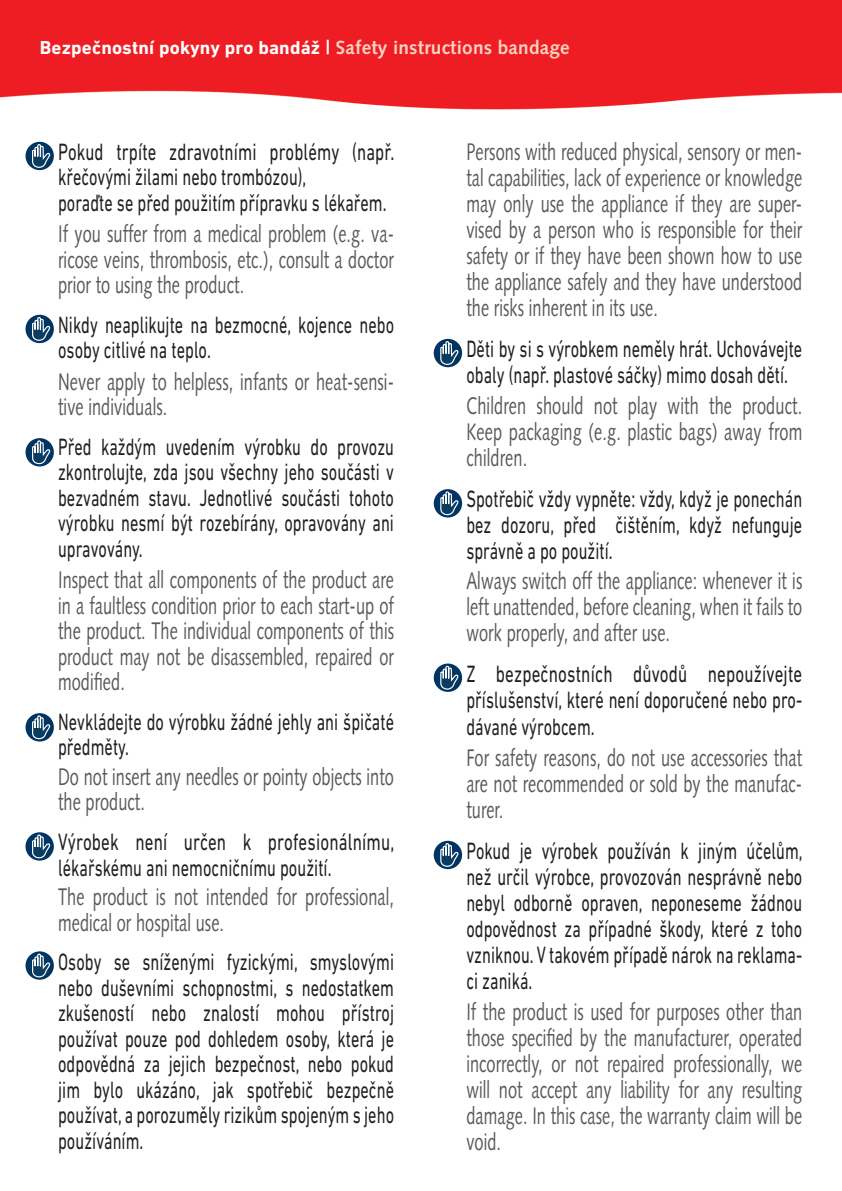
<style>
.page{position:relative;width:842px;height:1191px;background:#fff}
.page>*{position:absolute;margin:0;border:0;box-sizing:border-box;transform-origin:0 0}
.t1{font:24px/26px "Syntax LT Std";letter-spacing:.005em;color:#57585a;text-align:justify;scale:.68 1}
.t2{font:24px/25.4px "DIN Next LT Pro";letter-spacing:.005em;color:#231f20;text-align:justify;scale:.68 1}
.t3{font:24px/26px "DIN Next LT Pro";letter-spacing:.005em;color:#231f20;text-align:justify;scale:.71 1}
.t4{font:24px/25.4px "DIN Next LT Pro";letter-spacing:.005em;color:#231f20;scale:.7 1}
.t5{font:700 19px "DIN Next LT Pro";letter-spacing:.01em;color:#fff}
.s1{font-family:"Syntax LT Std"}
.s2{font-family:"Syntax LT Std";color:#fcd2c0}
</style>
<div class="page">
<img style="left:0;top:0;width:842px;height:110px">
<div style="left:26px;top:142px;width:28px;height:28px;background:#003562;border-radius:50%"></div>
<svg style="left:31px;top:144px;width:19px;height:27px"></svg>
<div style="left:26px;top:315px;width:28px;height:28px;background:#003562;border-radius:50%"></div>
<svg style="left:31px;top:317px;width:19px;height:27px"></svg>
<div style="left:26px;top:438px;width:28px;height:28px;background:#003562;border-radius:50%"></div>
<svg style="left:31px;top:440px;width:19px;height:27px"></svg>
<div style="left:26px;top:713px;width:28px;height:28px;background:#003562;border-radius:50%"></div>
<svg style="left:31px;top:715px;width:19px;height:27px"></svg>
<div style="left:26px;top:832px;width:28px;height:28px;background:#003562;border-radius:50%"></div>
<svg style="left:31px;top:834px;width:19px;height:27px"></svg>
<div style="left:26px;top:951px;width:28px;height:28px;background:#003562;border-radius:50%"></div>
<svg style="left:31px;top:953px;width:19px;height:27px"></svg>
<div style="left:434px;top:339px;width:28px;height:28px;background:#003562;border-radius:50%"></div>
<svg style="left:440px;top:341px;width:19px;height:27px"></svg>
<div style="left:434px;top:489px;width:28px;height:28px;background:#003562;border-radius:50%"></div>
<svg style="left:440px;top:491px;width:19px;height:27px"></svg>
<div style="left:434px;top:663px;width:28px;height:29px;background:#003562;border-radius:50%"></div>
<svg style="left:440px;top:666px;width:19px;height:26px"></svg>
<svg style="left:434px;top:840px;width:28px;height:29px"></svg>
<svg style="left:440px;top:843px;width:19px;height:27px"></svg>
<p class="t5" style="left:40px;top:36px;width:532px">Bezpečnostní pokyny pro bandáž <span class="s1">|</span> <span class="s2">Safety instructions bandage</span></p>
<p class="t4" style="left:58px;top:139px;width:482px">Pokud trpíte zdravotními problémy (např. křečovými žilami nebo trombózou),<br>poraďte se před použitím přípravku s lékařem.</p>
<p class="t1" style="left:58px;top:221px;width:495px">If you suffer from a medical problem (e.g. va&shy;ricose veins, thrombosis, etc.), consult a doctor prior to using the product.</p>
<p class="t2" style="left:58px;top:312px;width:496px">Nikdy neaplikujte na bezmocné, kojence nebo osoby citlivé na teplo.</p>
<p class="t1" style="left:58px;top:369px;width:495px;line-height:25.4px">Never apply to helpless, infants or heat-sensi&shy;tive individuals.</p>
<p class="t2" style="left:58px;top:434px;width:495px">Před každým uvedením výrobku do provozu zkontrolujte, zda jsou všechny jeho součásti v bezvadném stavu. Jednotlivé součásti tohoto výrobku nesmí být rozebírány, opravovány ani upravovány.</p>
<p class="t1" style="left:58px;top:567px;width:495px;line-height:25.4px">Inspect that all components of the product are in a faultless condition prior to each start-up of the product. The individual components of this product may not be disassembled, repaired or modified.</p>
<p class="t2" style="left:58px;top:708px;width:495px">Nevkládejte do výrobku žádné jehly ani špičaté předměty.</p>
<p class="t1" style="left:58px;top:764px;width:495px;line-height:25.4px">Do not insert any needles or pointy objects into the product.</p>
<p class="t3" style="left:58px;top:828px;width:475px">Výrobek není určen k profesionálnímu, lékařskému ani nemocničnímu použití.</p>
<p class="t1" style="left:58px;top:884px;width:495px;line-height:25.4px">The product is not intended for professional, medical or hospital use.</p>
<p class="t2" style="left:58px;top:949px;width:496px">Osoby se sníženými fyzickými, smyslovými nebo duševními schopnostmi, s nedostatkem zkušeností nebo znalostí mohou přístroj používat pouze pod dohledem osoby, která je odpovědná za jejich bezpečnost, nebo pokud jim bylo ukázáno, jak spotřebič bezpečně používat, a porozuměly rizikům spojeným s jeho používáním.</p>
<p class="t1" style="left:466px;top:139px;width:496px">Persons with reduced physical, sensory or men&shy;tal capabilities, lack of experience or knowledge may only use the appliance if they are super&shy;vised by a person who is responsible for their safety or if they have been shown how to use the appliance safely and they have understood the risks inherent in its use.</p>
<p class="t2" style="left:466px;top:335px;width:496px;line-height:26px">Děti by si s výrobkem neměly hrát. Uchovávejte obaly (např. plastové sáčky) mimo dosah dětí.</p>
<p class="t1" style="left:466px;top:392px;width:496px">Children should not play with the product.<br>Keep packaging (e.g. plastic bags) away from children.</p>
<p class="t2" style="left:466px;top:485px;width:496px;line-height:26px">Spotřebič vždy vypněte: vždy, když je ponechán bez dozoru, před čištěním, když nefunguje správně a po použití.</p>
<p class="t1" style="left:466px;top:568px;width:496px">Always switch off the appliance: whenever it is left unattended, before cleaning, when it fails to work properly, and after use.</p>
<p class="t3" style="left:466px;top:661px;width:475px">Z bezpečnostních důvodů nepoužívejte příslušenství, které není doporučené nebo pro&shy;dávané výrobcem.</p>
<p class="t1" style="left:466px;top:744px;width:495px">For safety reasons, do not use accessories that are not recommended or sold by the manufac&shy;turer.</p>
<p class="t2" style="left:466px;top:837px;width:496px;line-height:26px">Pokud je výrobek používán k jiným účelům, než určil výrobce, provozován nesprávně nebo nebyl odborně opraven, neponeseme žádnou odpovědnost za případné škody, které z toho vzniknou. V takovém případě nárok na reklama&shy;ci zaniká.</p>
<p class="t1" style="left:466px;top:998px;width:496px">If the product is used for purposes other than those specified by the manufacturer, operated incorrectly, or not repaired professionally, we will not accept any liability for any resulting damage. In this case, the warranty claim will be void.</p>
</div>
